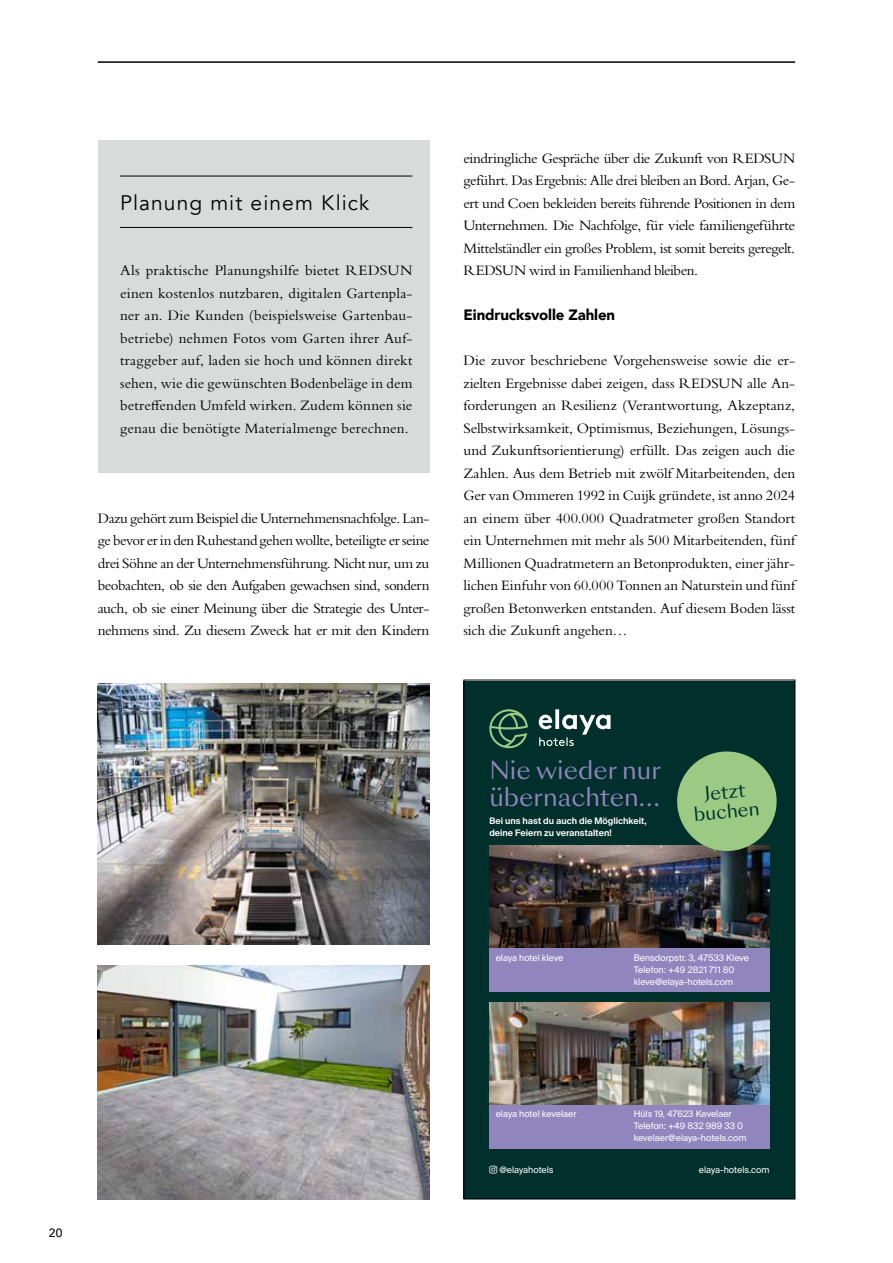
<style>
.page{position:relative;width:893px;height:1263px;background:#fff}
.page>*{position:absolute;margin:0;border:0;box-sizing:border-box;transform-origin:0 0}
.t1{font:24.3px/27.2px "Sang Bleu Sunrise";color:#9185be}
.t2{font:21px "Avenir";letter-spacing:.05em;color:#000}
.t3{font:18.3px/20.1px "Sang Bleu Sunrise";color:#002f2c;text-align:center}
.t4{font:15px/22.5px "Bembo Std";letter-spacing:-.01em;color:#000;text-align:justify}
.t5{font:900 15px "Avenir";letter-spacing:-.005em;color:#000}
.t6{font:500 12px "Avenir";color:#000}
.t7{font:9px/12px "Suisse Intl";color:#fff}
.t8{font:600 9px/12px "Suisse Intl";color:#fff}
</style>
<div class="page">
<hr style="left:98px;top:61px;width:697px;height:2px;background:#000">
<div style="left:464px;top:680px;width:331px;height:518px;background:#002f2c"></div>
<svg style="left:489px;top:709px;width:39px;height:39px"></svg>
<svg style="left:539px;top:709px;width:71px;height:37px"></svg>
<div style="left:489px;top:947px;width:280px;height:45px;background:#9185be"></div>
<img style="left:489px;top:845px;width:280px;height:102px">
<div style="left:489px;top:1104px;width:280px;height:45px;background:#9185be"></div>
<img style="left:489px;top:1002px;width:280px;height:102px">
<svg style="left:675px;top:751px;width:102px;height:102px"></svg>
<div style="left:98px;top:140px;width:331px;height:333px;background:#d9dada"></div>
<hr style="left:120px;top:176px;width:292px;height:1px;background:#000">
<hr style="left:120px;top:227px;width:292px;height:1px;background:#000">
<img style="left:98px;top:683px;width:331px;height:261px">
<img style="left:98px;top:965px;width:331px;height:234px">
<h2 class="t2" style="left:120px;top:190px;width:251px">Planung mit einem Klick</h2>
<p class="t4" style="left:120px;top:259px;width:294px">Als praktische Planungshilfe bietet REDSUN einen kostenlos nutzbaren, digitalen Gartenpla&shy;ner an. Die Kunden (beispielsweise Gartenbau&shy;betriebe) nehmen Fotos vom Garten ihrer Auf&shy;traggeber auf, laden sie hoch und können direkt sehen, wie die gewünschten Bodenbeläge in dem betreffenden Umfeld wirken. Zudem können sie genau die benötigte Materialmenge berechnen.</p>
<p class="t4" style="left:98px;top:507px;width:333px">Dazu gehört zum Beispiel die Unternehmensnachfolge. Lan&shy;ge bevor er in den Ruhestand gehen wollte, beteiligte er seine drei Söhne an der Unternehmensführung. Nicht nur, um zu beobachten, ob sie den Aufgaben gewachsen sind, sondern auch, ob sie einer Meinung über die Strategie des Unter&shy;nehmens sind. Zu diesem Zweck hat er mit den Kindern</p>
<p class="t4" style="left:463px;top:147px;width:333px">eindringliche Gespräche über die Zukunft von REDSUN geführt. Das Ergebnis: Alle drei bleiben an Bord. Arjan, Ge&shy;ert und Coen bekleiden bereits führende Positionen in dem Unternehmen. Die Nachfolge, für viele familiengeführte Mittelständler ein großes Problem, ist somit bereits geregelt.<br>REDSUN wird in Familienhand bleiben.</p>
<p class="t5" style="left:463px;top:302px;width:153px">Eindrucksvolle Zahlen</p>
<p class="t4" style="left:463px;top:349px;width:333px">Die zuvor beschriebene Vorgehensweise sowie die er&shy;zielten Ergebnisse dabei zeigen, dass REDSUN alle An&shy;forderungen an Resilienz (Verantwortung, Akzeptanz, Selbstwirksamkeit, Optimismus, Beziehungen, Lösungs&shy;und Zukunftsorientierung) erfüllt. Das zeigen auch die Zahlen. Aus dem Betrieb mit zwölf Mitarbeitenden, den Ger van Ommeren 1992 in Cuijk gründete, ist anno 2024 an einem über 400.000 Quadratmeter großen Standort ein Unternehmen mit mehr als 500 Mitarbeitenden, fünf Millionen Quadratmetern an Betonprodukten, einer jähr&shy;lichen Einfuhr von 60.000 Tonnen an Naturstein und fünf großen Betonwerken entstanden. Auf diesem Boden lässt sich die Zukunft angehen…</p>
<h1 class="t1" style="left:489px;top:757px;width:173px">Nie wieder nur übernachten…</h1>
<p class="t8" style="left:489px;top:814px;width:159px">Bei uns hast du auch die Möglichkeit, deine Feiern zu veranstalten!</p>
<p class="t3" style="left:691px;top:785px;width:67px;rotate:-5deg">Jetzt buchen</p>
<p class="t7" style="left:496px;top:952px;width:69px">elaya hotel kleve</p>
<p class="t7" style="left:634px;top:952px;width:117px">Bensdorpstr. 3, 47533 Kleve<br>Telefon: +49 2821 711 80 kleve@elaya-hotels.com</p>
<p class="t6" style="left:49px;top:1222px;width:15px">20</p>
<p class="t7" style="left:496px;top:1108px;width:82px">elaya hotel kevelaer</p>
<p class="t7" style="left:634px;top:1108px;width:114px">Hüls 19, 47623 Kevelaer<br>Telefon: +49 832 989 33 0 kevelaer@elaya-hotels.com</p>
<p class="t7" style="left:499px;top:1164px;width:56px">@elayahotels</p>
<p class="t7" style="left:699px;top:1164px;width:72px">elaya-hotels.com</p>
</div>
